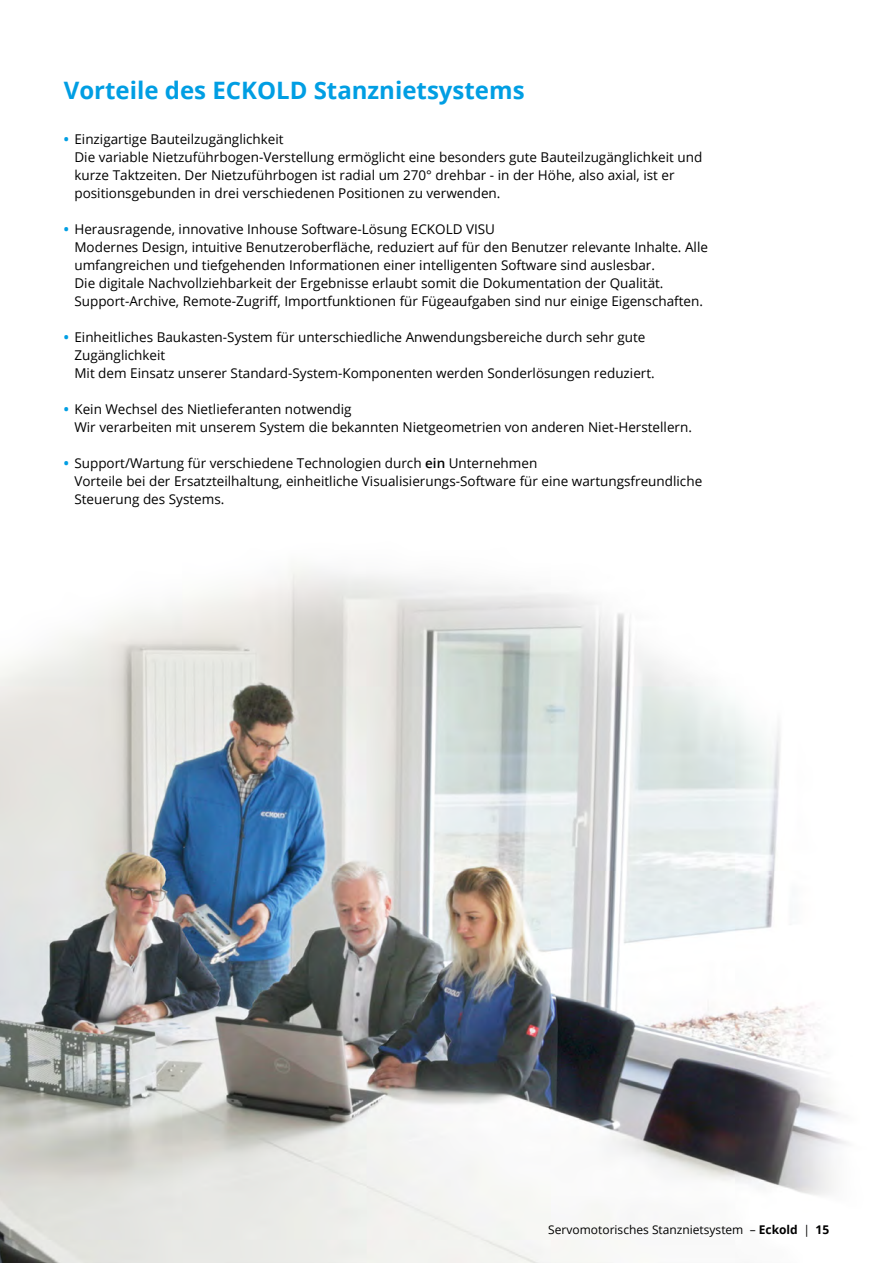
<style>
.page{position:relative;width:893px;height:1263px;background:#fff}
.page>*{position:absolute;margin:0;border:0;box-sizing:border-box;transform-origin:0 0}
.t1{font:700 24px "Open Sans";color:#009ee3}
.t2{font:13.5px/18px "Open Sans";color:#000}
.t3{font:12px "Open Sans";color:#000}
.s1{font-weight:700;color:#009ee3}
.s2{font-weight:600}
.s3{font-weight:700}
</style>
<div class="page">
<img style="left:0;top:567px;width:846px;height:696px">
<h1 class="t1" style="left:64px;top:74px;width:462px">Vorteile des ECKOLD Stanznietsystems</h1>
<p class="t2" style="left:74px;top:130px;width:629px;text-indent:-11px"><span class="s1">•</span> Einzigartige Bauteilzugänglichkeit<br>Die variable Nietzuführbogen-Verstellung ermöglicht eine besonders gute Bauteilzugänglichkeit und kurze Taktzeiten. Der Nietzuführbogen ist radial um 270° drehbar - in der Höhe, also axial, ist er positionsgebunden in drei verschiedenen Positionen zu verwenden.</p>
<p class="t2" style="left:74px;top:220px;width:635px;text-indent:-11px"><span class="s1">•</span> Herausragende, innovative Inhouse Software-Lösung ECKOLD VISU<br>Modernes Design, intuitive Benutzeroberfläche, reduziert auf für den Benutzer relevante Inhalte. Alle umfangreichen und tiefgehenden Informationen einer intelligenten Software sind auslesbar.<br>Die digitale Nachvollziehbarkeit der Ergebnisse erlaubt somit die Dokumentation der Qualität.<br>Support-Archive, Remote-Zugriff, Importfunktionen für Fügeaufgaben sind nur einige Eigenschaften.</p>
<p class="t2" style="left:74px;top:328px;width:582px;text-indent:-11px"><span class="s1">•</span> Einheitliches Baukasten-System für unterschiedliche Anwendungsbereiche durch sehr gute<br>Zugänglichkeit<br>Mit dem Einsatz unserer Standard-System-Komponenten werden Sonderlösungen reduziert.</p>
<p class="t2" style="left:74px;top:400px;width:619px;text-indent:-11px"><span class="s1">•</span> Kein Wechsel des Nietlieferanten notwendig<br>Wir verarbeiten mit unserem System die bekannten Nietgeometrien von anderen Niet-Herstellern.</p>
<p class="t2" style="left:74px;top:454px;width:629px;text-indent:-11px"><span class="s1">•</span> Support/Wartung für verschiedene Technologien durch <span class="s2">ein</span> Unternehmen<br>Vorteile bei der Ersatzteilhaltung, einheitliche Visualisierungs-Software für eine wartungsfreundliche<br>Steuerung des Systems.</p>
<p class="t3" style="left:548px;top:1221px;width:282px">Servomotorisches Stanznietsystem – <span class="s3">Eckold</span> | <span class="s3">15</span></p>
</div>
